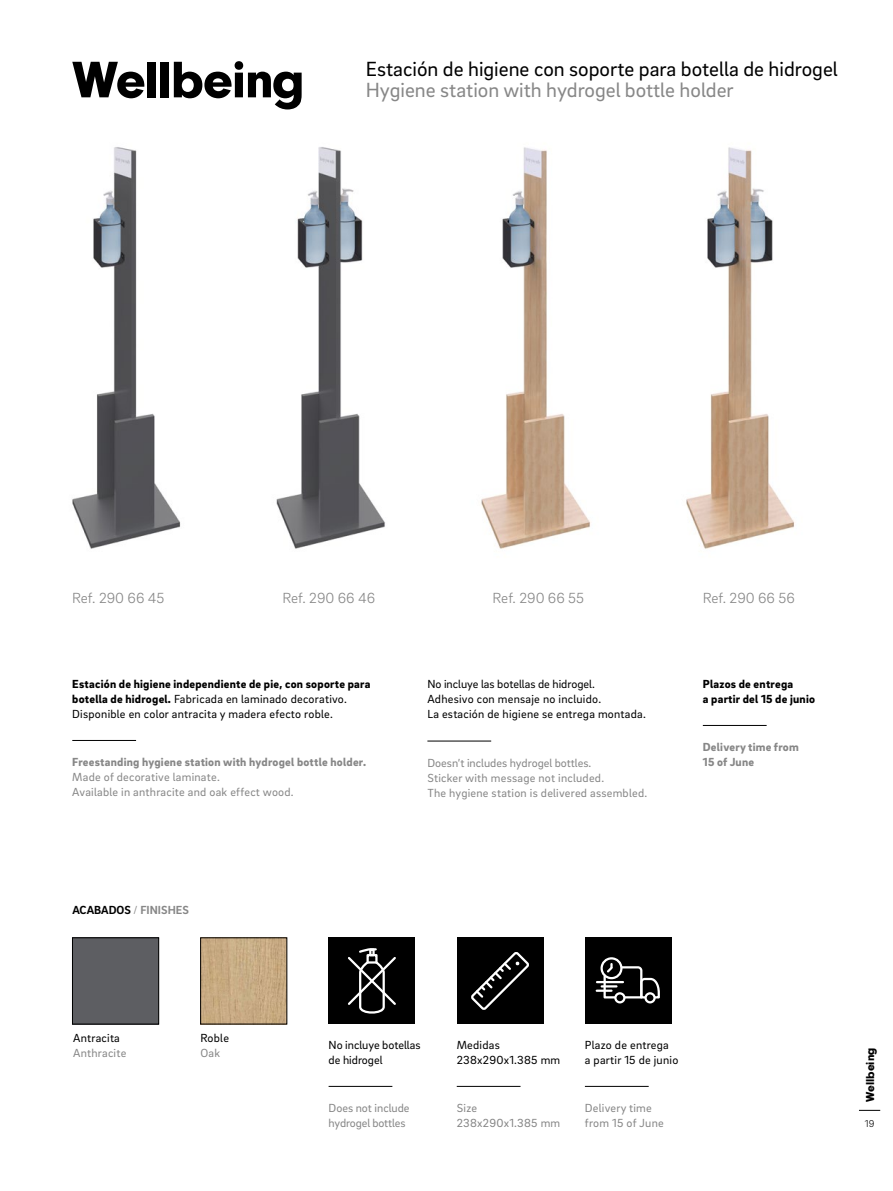
<style>
.page{position:relative;width:893px;height:1191px;background:#fff}
.page>*{position:absolute;margin:0;border:0;box-sizing:border-box;transform-origin:0 0}
.t1{font:53.4px "Neuzeit Gro T Blac";letter-spacing:-.02em;color:#000}
.t2{font:21px "Brix Sans";color:#000}
.t3{font:21px "Brix Sans";color:#878787}
.t4{font:300 15px "Brix Sans";color:#878787}
.t5{font:12px/15px "Brix Sans";letter-spacing:.02em;color:#000}
.t6{font:12px/15px "Brix Sans";letter-spacing:.02em;color:#878787}
.t7{font:900 12px/15px "Brix Sans";letter-spacing:.02em;color:#878787}
.t8{font:900 12px/15px "Brix Sans";letter-spacing:.02em;color:#000}
.t9{font:12px/15px "Brix Sans";letter-spacing:-.01em;color:#878787}
.t10{font:12px/15px "Brix Sans";color:#000}
.t11{font:700 12px "Brix Sans";color:#000}
.t12{font:12px "Neuzeit Gro T Blac";color:#000}
.t13{font:300 10.05px "Brix Sans";color:#000}
.s1{font-weight:900}
.s2{font-weight:300;color:#878787}
.s3{color:#878787}
</style>
<div class="page">
<svg style="left:859px;top:1110px;width:21px;height:1px"></svg>
<img style="left:276px;top:147px;width:109px;height:402px">
<img style="left:72px;top:147px;width:109px;height:402px">
<img style="left:686px;top:147px;width:109px;height:402px">
<img style="left:481px;top:147px;width:110px;height:402px">
<hr style="left:585px;top:1086px;width:64px;height:1px;background:#000">
<hr style="left:457px;top:1086px;width:63px;height:1px;background:#000">
<hr style="left:72px;top:740px;width:64px;height:1px;background:#000">
<hr style="left:427px;top:741px;width:64px;height:1px;background:#000">
<hr style="left:703px;top:725px;width:64px;height:1px;background:#000">
<div style="left:457px;top:937px;width:86px;height:87px;background:#000"></div>
<svg style="left:471px;top:952px;width:58px;height:58px"></svg>
<div style="left:585px;top:937px;width:86px;height:87px;background:#000"></div>
<div style="left:644px;top:992px;width:12px;height:11px;border:2px solid #fff;border-radius:50%"></div>
<div style="left:614px;top:992px;width:11px;height:11px;border:2px solid #fff;border-radius:50%"></div>
<div style="left:600px;top:957px;width:22px;height:22px;border:2px solid #fff;border-radius:50%"></div>
<svg style="left:597px;top:964px;width:63px;height:35px"></svg>
<img style="left:202px;top:939px;width:83px;height:83px">
<div style="left:200px;top:937px;width:87px;height:87px;border:1px solid #000"></div>
<div style="left:74px;top:939px;width:83px;height:83px;background:#5d5e62"></div>
<div style="left:72px;top:937px;width:87px;height:87px;border:1px solid #000"></div>
<div style="left:329px;top:937px;width:86px;height:87px;background:#000"></div>
<svg style="left:348px;top:948px;width:48px;height:66px"></svg>
<hr style="left:329px;top:1086px;width:63px;height:1px;background:#000">
<h1 class="t1" style="left:72px;top:49px;width:234px">Wellbeing</h1>
<h2 class="t2" style="left:366px;top:56px;width:474px">Estación de higiene con soporte para botella de hidrogel</h2>
<h2 class="t3" style="left:366px;top:77px;width:370px">Hygiene station with hydrogel bottle holder</h2>
<p class="t4" style="left:72px;top:588px;width:94px">Ref. 290 66 45</p>
<p class="t4" style="left:282px;top:588px;width:94px">Ref. 290 66 46</p>
<p class="t4" style="left:493px;top:588px;width:93px">Ref. 290 66 55</p>
<p class="t4" style="left:703px;top:588px;width:94px">Ref. 290 66 56</p>
<p class="t5" style="left:72px;top:675px;width:300px"><span class="s1">Estación de higiene independiente de pie, con soporte para botella de hidrogel.</span> Fabricada en laminado decorativo.<br>Disponible en color antracita y madera efecto roble.</p>
<p class="t7" style="left:72px;top:754px;width:295px">Freestanding hygiene station with hydrogel bottle holder.</p>
<p class="t6" style="left:72px;top:769px;width:223px">Made of decorative laminate.<br>Available in anthracite and oak effect wood.</p>
<p class="t11" style="left:72px;top:901px;width:118px">ACABADOS <span class="s2">/</span> <span class="s3">FINISHES</span></p>
<p class="t5" style="left:427px;top:675px;width:220px">No incluye las botellas de hidrogel.<br>Adhesivo con mensaje no incluido.<br>La estación de higiene se entrega montada.</p>
<p class="t6" style="left:427px;top:755px;width:221px">Doesn’t includes hydrogel bottles.<br>Sticker with message not included.<br>The hygiene station is delivered assembled.</p>
<p class="t8" style="left:703px;top:675px;width:114px">Plazos de entrega<br>a partir del 15 de junio</p>
<p class="t7" style="left:703px;top:739px;width:98px">Delivery time from<br>15 of June</p>
<p class="t5" style="left:73px;top:1030px;width:48px">Antracita</p>
<p class="t6" style="left:73px;top:1045px;width:55px">Anthracite</p>
<p class="t5" style="left:200px;top:1030px;width:30px">Roble</p>
<p class="t6" style="left:200px;top:1045px;width:21px">Oak</p>
<p class="t10" style="left:329px;top:1036px;width:93px">No incluye botellas de hidrogel</p>
<p class="t9" style="left:329px;top:1100px;width:82px">Does not include hydrogel bottles</p>
<p class="t5" style="left:457px;top:1036px;width:105px">Medidas<br>238x290x1.385 mm</p>
<p class="t6" style="left:457px;top:1100px;width:105px">Size<br>238x290x1.385 mm</p>
<p class="t5" style="left:585px;top:1036px;width:95px">Plazo de entrega<br>a partir 15 de junio</p>
<p class="t6" style="left:585px;top:1100px;width:80px">Delivery time from 15 of June</p>
<p class="t12" style="left:863px;top:1101px;width:56px;rotate:-90deg">Wellbeing</p>
<p class="t13" style="left:865px;top:1117px;width:11px">19</p>
</div>
